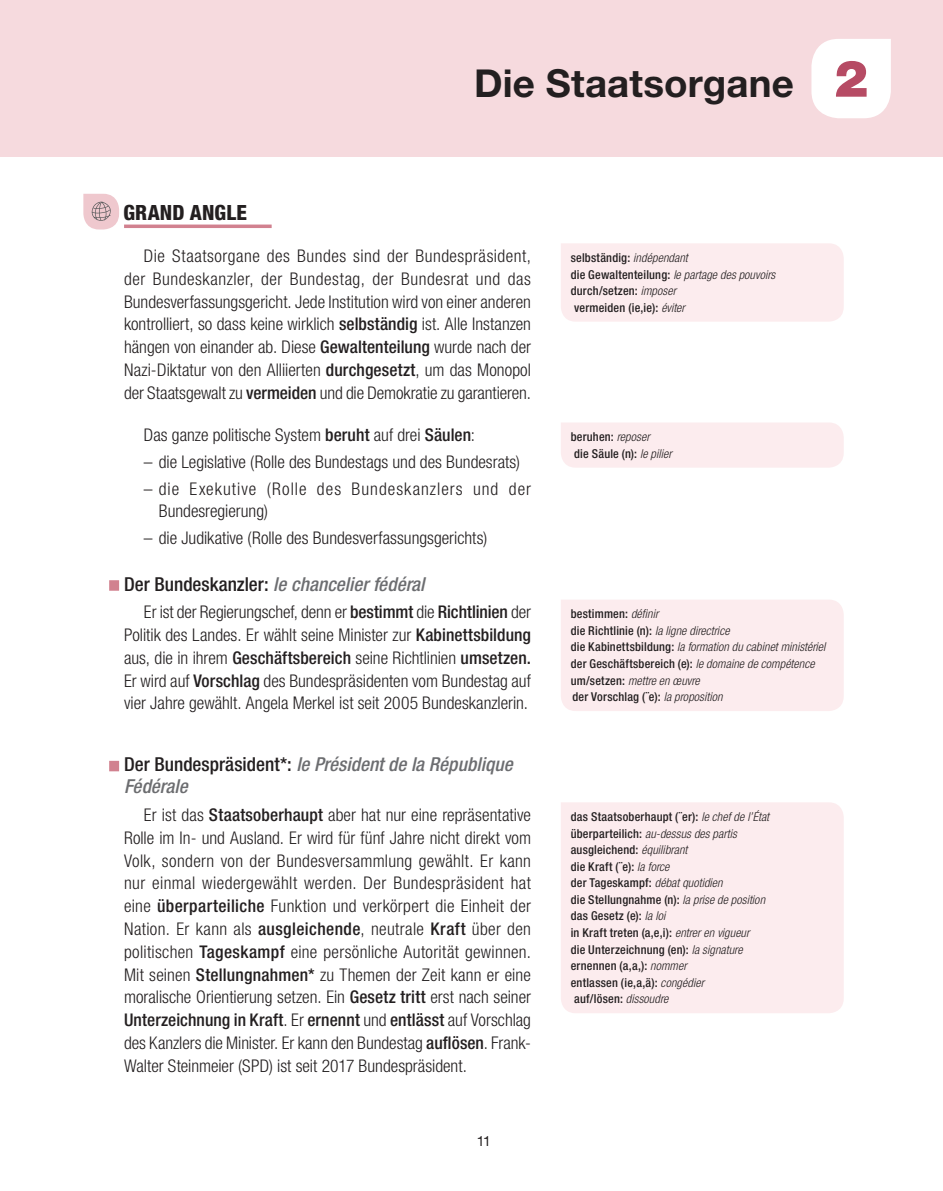
<style>
.page{position:relative;width:943px;height:1191px;background:#fff}
.page>*{position:absolute;margin:0;border:0;box-sizing:border-box;transform-origin:0 0}
.t1{font:700 38.5px "Helvetica Neue LT Std";letter-spacing:.005em;color:#231f20}
.t2{font:800 condensed 21px "Helvetica Neue LT Std";letter-spacing:.005em;color:#231f20}
.t3{font:italic 500 condensed 19.25px/22.1px "Helvetica Neue LT Std";color:#6c6d70}
.t4{font:300 condensed 17.5px/22.8px "Helvetica Neue LT Std";color:#231f20;text-align:justify}
.t5{font:300 condensed 17.5px/21.9px "Helvetica Neue LT Std";letter-spacing:.055em;color:#231f20}
.t6{font:14px "Helvetica Neue LT Std";color:#231f20}
.t7{font:500 condensed 12.25px/16.6px "Helvetica Neue LT Std";letter-spacing:.015em;color:#231f20}
.t8{font:italic 300 condensed 12.25px/16.6px "Helvetica Neue LT Std";letter-spacing:.005em;color:#231f20}
.s1{font-weight:900;font-size:50.75px;color:#b64b64}
.s2{font-weight:500}
.s3{font-style:normal;color:#231f20}
.s4{font-weight:300;font-style:italic}
.s5{font-weight:500;font-style:normal}
</style>
<div class="page">
<div style="left:0;top:0;width:943px;height:157px;background:#f6dade"></div>
<svg style="left:811px;top:39px;width:79px;height:79px;background:#fefcfc"></svg>
<svg style="left:124px;top:224px;width:148px;height:4px"></svg>
<div style="left:109px;top:580px;width:10px;height:11px;background:#d1818f"></div>
<div style="left:109px;top:761px;width:10px;height:10px;background:#d1818f"></div>
<svg style="left:83px;top:194px;width:36px;height:35px"></svg>
<div style="left:561px;top:243px;width:282px;height:79px;background:#fcecee"></div>
<div style="left:561px;top:423px;width:282px;height:44px;background:#fcecee"></div>
<div style="left:561px;top:600px;width:282px;height:111px;background:#fcecee"></div>
<div style="left:561px;top:802px;width:282px;height:211px;background:#fcecee"></div>
<h1 class="t1" style="left:474px;top:59px;width:395px">Die Staatsorgane <span class="s1">2</span></h1>
<p class="t2" style="left:123px;top:199px;width:125px">GRAND ANGLE</p>
<p class="t4" style="left:124px;top:244px;width:408px;text-indent:20px">Die Staatsorgane des Bundes sind der Bundespräsident, der Bundeskanzler, der Bundestag, der Bundesrat und das Bundesverfassungsgericht. Jede Institution wird von einer anderen kontrolliert, so dass keine wirklich <span class="s2">selbständig</span> ist. Alle Instanzen hängen von einander ab. Diese <span class="s2">Gewaltenteilung</span> wurde nach der Nazi-Diktatur von den Alliierten <span class="s2">durchgesetzt</span>, um das Monopol der Staatsgewalt zu <span class="s2">vermeiden</span> und die Demokratie zu garantieren.</p>
<p class="t4" style="left:144px;top:423px;width:333px">Das ganze politische System <span class="s2">beruht</span> auf drei <span class="s2">Säulen</span>:</p>
<p class="t4" style="left:144px;top:450px;width:377px">– die Legislative (Rolle des Bundestags und des Bundesrats)</p>
<p class="t5" style="left:159px;top:478px;width:374px;text-indent:-15px">– die Exekutive (Rolle des Bundeskanzlers und der<br>Bundesregierung)</p>
<p class="t4" style="left:144px;top:526px;width:345px">– die Judikative (Rolle des Bundesverfassungsgerichts)</p>
<p class="t3" style="left:124px;top:573px;width:302px"><span class="s3">Der Bundeskanzler:</span> le chancelier fédéral</p>
<p class="t4" style="left:124px;top:601px;width:408px;text-indent:20px">Er ist der Regierungschef, denn er <span class="s2">bestimmt</span> die <span class="s2">Richtlinien</span> der Politik des Landes. Er wählt seine Minister zur <span class="s2">Kabinettsbildung </span>aus, die in ihrem <span class="s2">Geschäftsbereich</span> seine Richtlinien <span class="s2">umsetzen.<br></span>Er wird auf <span class="s2">Vorschlag</span> des Bundespräsidenten vom Bundestag auf vier Jahre gewählt. Angela Merkel ist seit 2005 Bundeskanzlerin.</p>
<p class="t3" style="left:124px;top:753px;width:390px"><span class="s3">Der Bundespräsident*:</span> le Président de la République<br>Fédérale</p>
<p class="t4" style="left:124px;top:803px;width:408px;text-indent:20px">Er ist das <span class="s2">Staatsoberhaupt</span> aber hat nur eine repräsentative Rolle im In- und Ausland. Er wird für fünf Jahre nicht direkt vom Volk, sondern von der Bundesversammlung gewählt. Er kann nur einmal wiedergewählt werden. Der Bundespräsident hat eine <span class="s2">überparteiliche</span> Funktion und verkörpert die Einheit der Nation. Er kann als <span class="s2">ausgleichende</span>, neutrale <span class="s2">Kraft</span> über den politischen <span class="s2">Tageskampf</span> eine persönliche Autorität gewinnen.<br>Mit seinen <span class="s2">Stellungnahmen*</span> zu Themen der Zeit kann er eine moralische Orientierung setzen. Ein <span class="s2">Gesetz tritt</span> erst nach seiner <span class="s2">Unterzeichnung in Kraft</span>. Er <span class="s2">ernennt</span> und <span class="s2">entlässt</span> auf Vorschlag des Kanzlers die Minister. Er kann den Bundestag <span class="s2">auflösen</span>. Frank-Walter Steinmeier (SPD) ist seit 2017 Bundespräsident.</p>
<p class="t6" style="left:476px;top:1133px;width:16px">11</p>
<p class="t7" style="left:570px;top:249px;width:206px">selbständig: <span class="s4">indépendant<br></span>die Gewaltenteilung: <span class="s4">le partage des pouvoirs </span>durch/setzen: <span class="s4">imposer<br></span>vermeiden (ie,ie): <span class="s4">éviter</span></p>
<p class="t7" style="left:570px;top:428px;width:103px">beruhen: <span class="s4">reposer<br></span>die Säule (n): <span class="s4">le pilier</span></p>
<p class="t8" style="left:570px;top:606px;width:256px"><span class="s5">bestimmen:</span> définir<br><span class="s5">die Richtlinie (n):</span> la ligne directrice<br><span class="s5">die Kabinettsbildung:</span> la formation du cabinet ministériel <span class="s5">der Geschäftsbereich (e):</span> le domaine de compétence <span class="s5">um/setzen:</span> mettre en œuvre<br><span class="s5">der Vorschlag (¨e):</span> la proposition</p>
<p class="t7" style="left:570px;top:808px;width:200px">das Staatsoberhaupt (¨er): <span class="s4">le chef de l’État </span>überparteilich: <span class="s4">au-dessus des partis </span>ausgleichend: <span class="s4">équilibrant<br></span>die Kraft (¨e): <span class="s4">la force<br></span>der Tageskampf: <span class="s4">débat quotidien<br></span>die Stellungnahme (n): <span class="s4">la prise de position </span>das Gesetz (e): <span class="s4">la loi<br></span>in Kraft treten (a,e,i): <span class="s4">entrer en vigueur<br></span>die Unterzeichnung (en): <span class="s4">la signature </span>ernennen (a,a,): <span class="s4">nommer<br></span>entlassen (ie,a,ä): <span class="s4">congédier<br></span>auf/lösen: <span class="s4">dissoudre</span></p>
</div>
